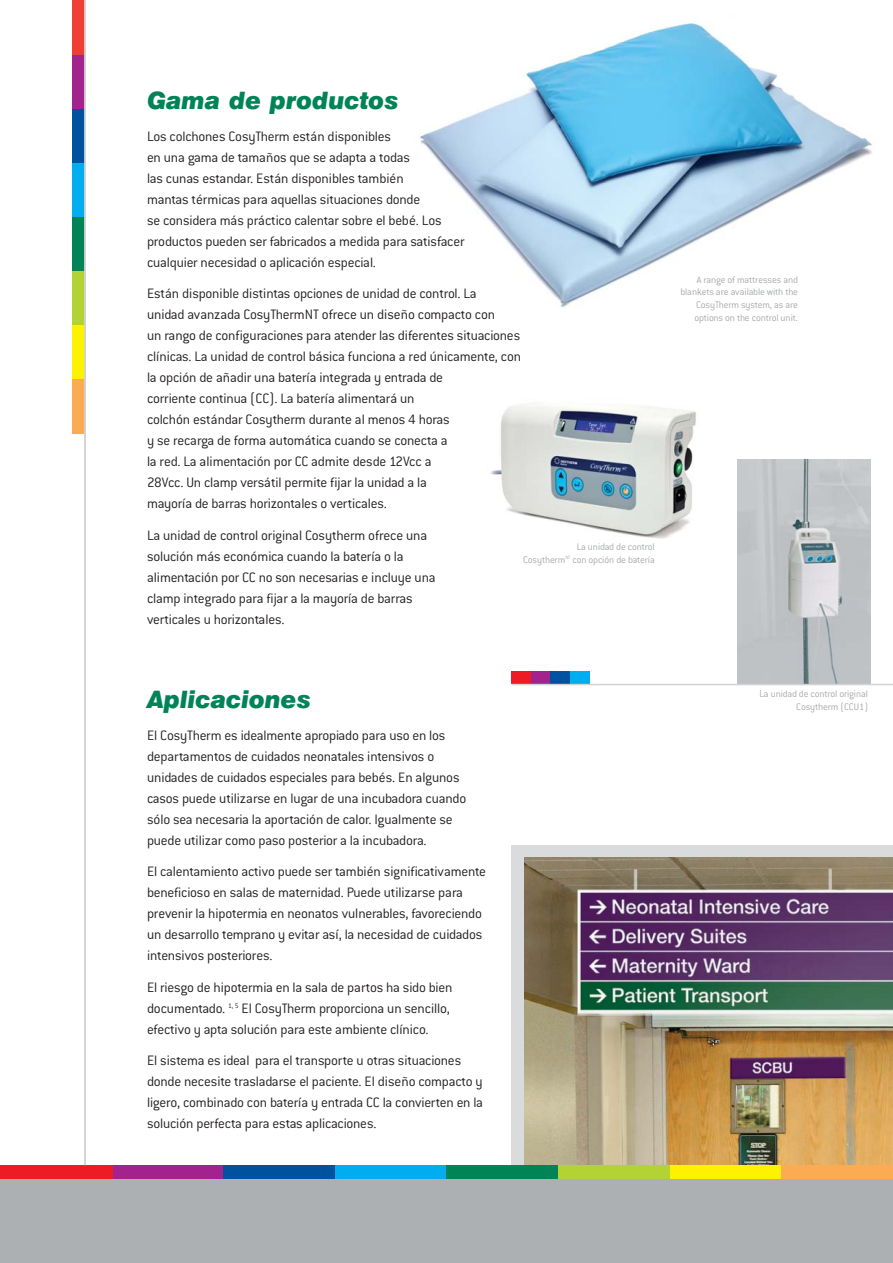
<style>
.page{position:relative;width:893px;height:1263px;background:#fff}
.page>*{position:absolute;margin:0;border:0;box-sizing:border-box;transform-origin:0 0}
.t1{font:italic 900 24px "Swiss 721 BT";color:#008457}
.t2{font:300 15px/21px "Conduit ITC";letter-spacing:-.015em;color:#231f20}
.t3{font:300 10.5px/12.6px "Conduit ITC";letter-spacing:-.015em;color:#a7a9ac;text-align:right}
</style>
<div class="page">
<div style="left:512px;top:845px;width:381px;height:324px;background:#d9dbdd"></div>
<img style="left:524px;top:857px;width:369px;height:308px">
<div style="left:72px;top:0;width:13px;height:55px;background:#ef3e33"></div>
<div style="left:72px;top:55px;width:13px;height:54px;background:#a3238e"></div>
<div style="left:72px;top:109px;width:13px;height:54px;background:#00529f"></div>
<div style="left:72px;top:163px;width:13px;height:54px;background:#00aeef"></div>
<div style="left:72px;top:217px;width:13px;height:54px;background:#008457"></div>
<div style="left:72px;top:271px;width:13px;height:55px;background:#b3d334"></div>
<div style="left:72px;top:326px;width:13px;height:54px;background:#fff200"></div>
<div style="left:72px;top:380px;width:13px;height:54px;background:#faab53"></div>
<div style="left:0;top:1179px;width:893px;height:84px;background:#acb0b3"></div>
<div style="left:0;top:1165px;width:113px;height:14px;background:#ed1c24"></div>
<div style="left:113px;top:1165px;width:112px;height:14px;background:#a3238e"></div>
<div style="left:223px;top:1165px;width:112px;height:14px;background:#00529f"></div>
<div style="left:335px;top:1165px;width:111px;height:14px;background:#00aeef"></div>
<div style="left:446px;top:1165px;width:112px;height:14px;background:#008457"></div>
<div style="left:558px;top:1165px;width:112px;height:14px;background:#b3d334"></div>
<div style="left:670px;top:1165px;width:111px;height:14px;background:#fff200"></div>
<div style="left:781px;top:1165px;width:112px;height:14px;background:#faab53"></div>
<hr style="left:84px;top:0;width:2px;height:1165px;background:#d1d3d4">
<img style="left:490px;top:404px;width:206px;height:135px">
<img style="left:420px;top:23px;width:452px;height:285px">
<img style="left:737px;top:459px;width:133px;height:225px">
<div style="left:512px;top:671px;width:19px;height:13px;background:#ed1c24"></div>
<div style="left:531px;top:671px;width:19px;height:13px;background:#a3238e"></div>
<div style="left:550px;top:671px;width:20px;height:13px;background:#00529f"></div>
<div style="left:570px;top:671px;width:19px;height:13px;background:#00aeef"></div>
<hr style="left:512px;top:684px;width:381px;height:1px;background:#d1d3d4">
<h1 class="t1" style="left:147px;top:89px;width:253px">Gama de productos</h1>
<p class="t2" style="left:147px;top:127px;width:319px">Los colchones CosyTherm están disponibles<br>en una gama de tamaños que se adapta a todas<br>las cunas estandar. Están disponibles también<br>mantas térmicas para aquellas situaciones donde<br>se considera más práctico calentar sobre el bebé. Los productos pueden ser fabricados a medida para satisfacer cualquier necesidad o aplicación especial.</p>
<p class="t2" style="left:147px;top:285px;width:376px">Están disponible distintas opciones de unidad de control. La<br>unidad avanzada CosyThermNT ofrece un diseño compacto con<br>un rango de configuraciones para atender las diferentes situaciones clínicas. La unidad de control básica funciona a red únicamente, con la opción de añadir una batería integrada y entrada de<br>corriente continua (CC). La batería alimentará un<br>colchón estándar Cosytherm durante al menos 4 horas<br>y se recarga de forma automática cuando se conecta a<br>la red. La alimentación por CC admite desde 12Vcc a<br>28Vcc. Un clamp versátil permite fijar la unidad a la<br>mayoría de barras horizontales o verticales.</p>
<p class="t2" style="left:147px;top:526px;width:290px">La unidad de control original Cosytherm ofrece una solución más económica cuando la batería o la alimentación por CC no son necesarias e incluye una clamp integrado para fijar a la mayoría de barras verticales u horizontales.</p>
<p class="t3" style="left:523px;top:542px;width:133px">La unidad de control<br>Cosytherm<sup>NT</sup> con opción de batería</p>
<p class="t3" style="left:680px;top:274px;width:119px">A range of mattresses and blankets are available with the<br>CosyTherm system, as are options on the control unit.</p>
<p class="t3" style="left:759px;top:689px;width:110px">La unidad de control original</p>
<h1 class="t1" style="left:147px;top:688px;width:166px">Aplicaciones</h1>
<p class="t3" style="left:796px;top:701px;width:73px">Cosytherm (CCU1)</p>
<p class="t2" style="left:147px;top:726px;width:321px">El CosyTherm es idealmente apropiado para uso en los departamentos de cuidados neonatales intensivos o unidades de cuidados especiales para bebés. En algunos casos puede utilizarse en lugar de una incubadora cuando sólo sea necesaria la aportación de calor. Igualmente se puede utilizar como paso posterior a la incubadora.</p>
<p class="t2" style="left:147px;top:863px;width:341px">El calentamiento activo puede ser también significativamente beneficioso en salas de maternidad. Puede utilizarse para prevenir la hipotermia en neonatos vulnerables, favoreciendo un desarrollo temprano y evitar así, la necesidad de cuidados intensivos posteriores.</p>
<p class="t2" style="left:147px;top:978px;width:307px">El riesgo de hipotermia en la sala de partos ha sido bien documentado. <sup>1,</sup> <sup>5</sup> El CosyTherm proporciona un sencillo, efectivo y apta solución para este ambiente clínico.</p>
<p class="t2" style="left:147px;top:1052px;width:338px">El sistema es ideal para el transporte u otras situaciones donde necesite trasladarse el paciente. El diseño compacto y ligero, combinado con batería y entrada CC la convierten en la solución perfecta para estas aplicaciones.</p>
</div>
